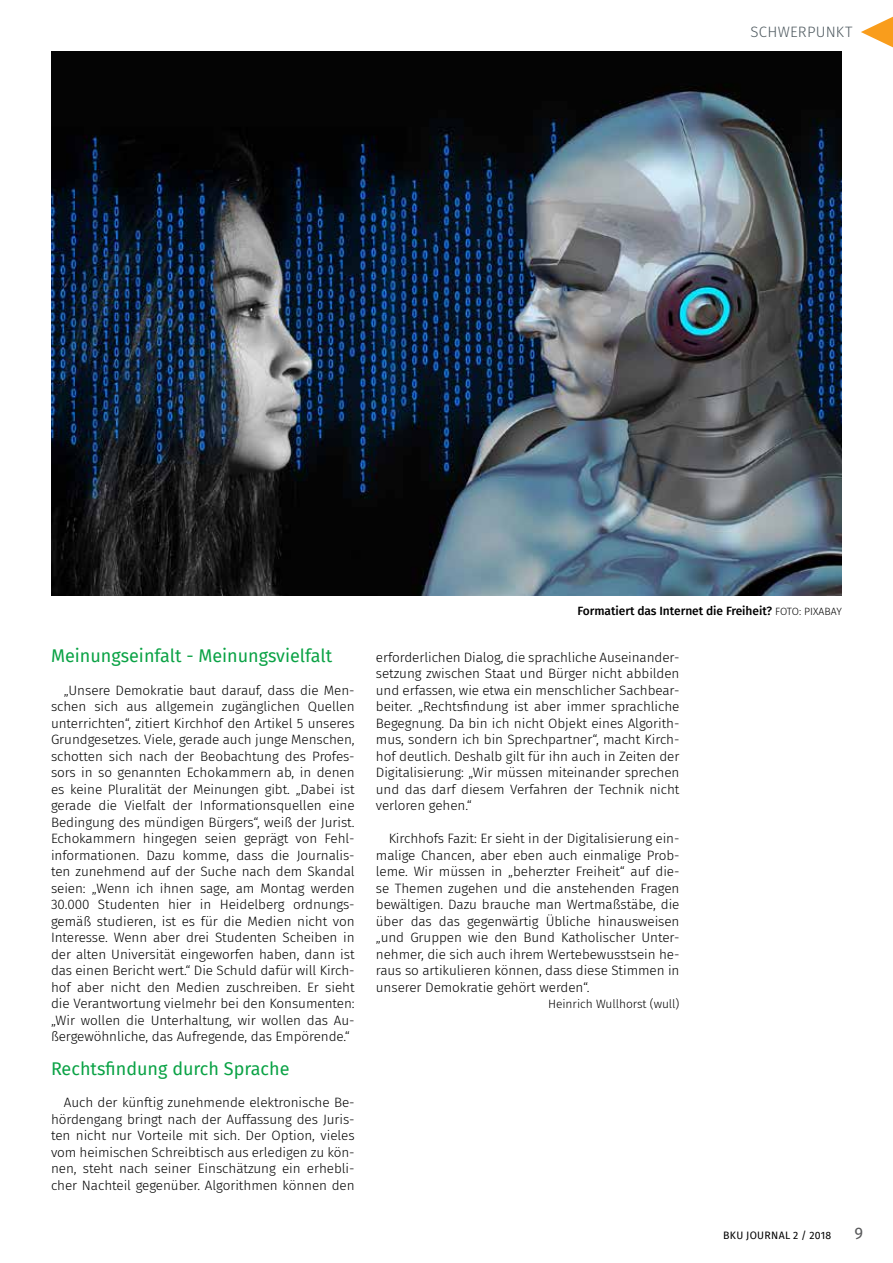
<style>
.page{position:relative;width:893px;height:1263px;background:#fff}
.page>*{position:absolute;margin:0;border:0;box-sizing:border-box;transform-origin:0 0}
.t1{font:18px "Fira Sans";color:#0aa245}
.t2{font:16.5px "Fira Sans";color:#58595b}
.t3{font:300 15px "Fira Sans";letter-spacing:.015em;color:#4f5a60}
.t4{font:300 13.5px/16.5px "Fira Sans";letter-spacing:-.005em;color:#000;text-align:justify}
.t5{font:500 12px "Fira Sans";letter-spacing:-.005em;color:#000}
.t6{font:300 12px "Fira Sans";letter-spacing:-.005em;color:#000}
.t7{font:10.5px "Fira Sans";letter-spacing:.03em;color:#000}
.s1{font-weight:300;font-size:10.5px}
</style>
<div class="page">
<svg style="left:861px;top:17px;width:32px;height:30px"></svg>
<img style="left:51px;top:51px;width:791px;height:545px">
<p class="t3" style="left:750px;top:21px;width:103px">SCHWERPUNKT</p>
<h1 class="t1" style="left:51px;top:642px;width:283px">Meinungseinfalt - Meinungsvielfalt</h1>
<p class="t4" style="left:51px;top:682px;width:305px;text-indent:13px">„Unsere Demokratie baut darauf, dass die Men&shy;schen sich aus allgemein zugänglichen Quellen unterrichten“, zitiert Kirchhof den Artikel 5 unseres Grundgesetzes. Viele, gerade auch junge Menschen, schotten sich nach der Beobachtung des Profes&shy;sors in so genannten Echokammern ab, in denen es keine Pluralität der Meinungen gibt. „Dabei ist gerade die Vielfalt der Informationsquellen eine Bedingung des mündigen Bürgers“, weiß der Jurist.<br>Echokammern hingegen seien geprägt von Fehl&shy;informationen. Dazu komme, dass die Journalis&shy;ten zunehmend auf der Suche nach dem Skandal seien: „Wenn ich ihnen sage, am Montag werden 30.000 Studenten hier in Heidelberg ordnungs&shy;gemäß studieren, ist es für die Medien nicht von Interesse. Wenn aber drei Studenten Scheiben in der alten Universität eingeworfen haben, dann ist das einen Bericht wert.“ Die Schuld dafür will Kirch&shy;hof aber nicht den Medien zuschreiben. Er sieht die Verantwortung vielmehr bei den Konsumenten: „Wir wollen die Unterhaltung, wir wollen das Au&shy;ßergewöhnliche, das Aufregende, das Empörende.“</p>
<h1 class="t1" style="left:51px;top:1055px;width:240px">Rechtsfindung durch Sprache</h1>
<p class="t4" style="left:51px;top:1094px;width:305px;text-indent:13px">Auch der künftig zunehmende elektronische Be&shy;hördengang bringt nach der Auffassung des Juris&shy;ten nicht nur Vorteile mit sich. Der Option, vieles vom heimischen Schreibtisch aus erledigen zu kön&shy;nen, steht nach seiner Einschätzung ein erhebli&shy;cher Nachteil gegenüber. Algorithmen können den</p>
<p class="t5" style="left:577px;top:601px;width:266px">Formatiert das Internet die Freiheit? <span class="s1">FOTO: PIXABAY</span></p>
<p class="t4" style="left:376px;top:648px;width:305px">erforderlichen Dialog, die sprachliche Auseinander&shy;setzung zwischen Staat und Bürger nicht abbilden und erfassen, wie etwa ein menschlicher Sachbear&shy;beiter. „Rechtsfindung ist aber immer sprachliche Begegnung. Da bin ich nicht Objekt eines Algorith&shy;mus, sondern ich bin Sprechpartner“, macht Kirch&shy;hof deutlich. Deshalb gilt für ihn auch in Zeiten der Digitalisierung: „Wir müssen miteinander sprechen und das darf diesem Verfahren der Technik nicht verloren gehen.“</p>
<p class="t4" style="left:376px;top:830px;width:305px;text-indent:13px">Kirchhofs Fazit: Er sieht in der Digitalisierung ein&shy;malige Chancen, aber eben auch einmalige Prob&shy;leme. Wir müssen in „beherzter Freiheit“ auf die&shy;se Themen zugehen und die anstehenden Fragen bewältigen. Dazu brauche man Wertmaßstäbe, die über das das gegenwärtig Übliche hinausweisen „und Gruppen wie den Bund Katholischer Unter&shy;nehmer, die sich auch ihrem Wertebewusstsein he&shy;raus so artikulieren können, dass diese Stimmen in unserer Demokratie gehört werden“.</p>
<p class="t6" style="left:548px;top:995px;width:133px">Heinrich Wullhorst (wull)</p>
<p class="t7" style="left:723px;top:1227px;width:110px">BKU JOURNAL 2 / 2018</p>
<p class="t2" style="left:854px;top:1221px;width:10px">9</p>
</div>
